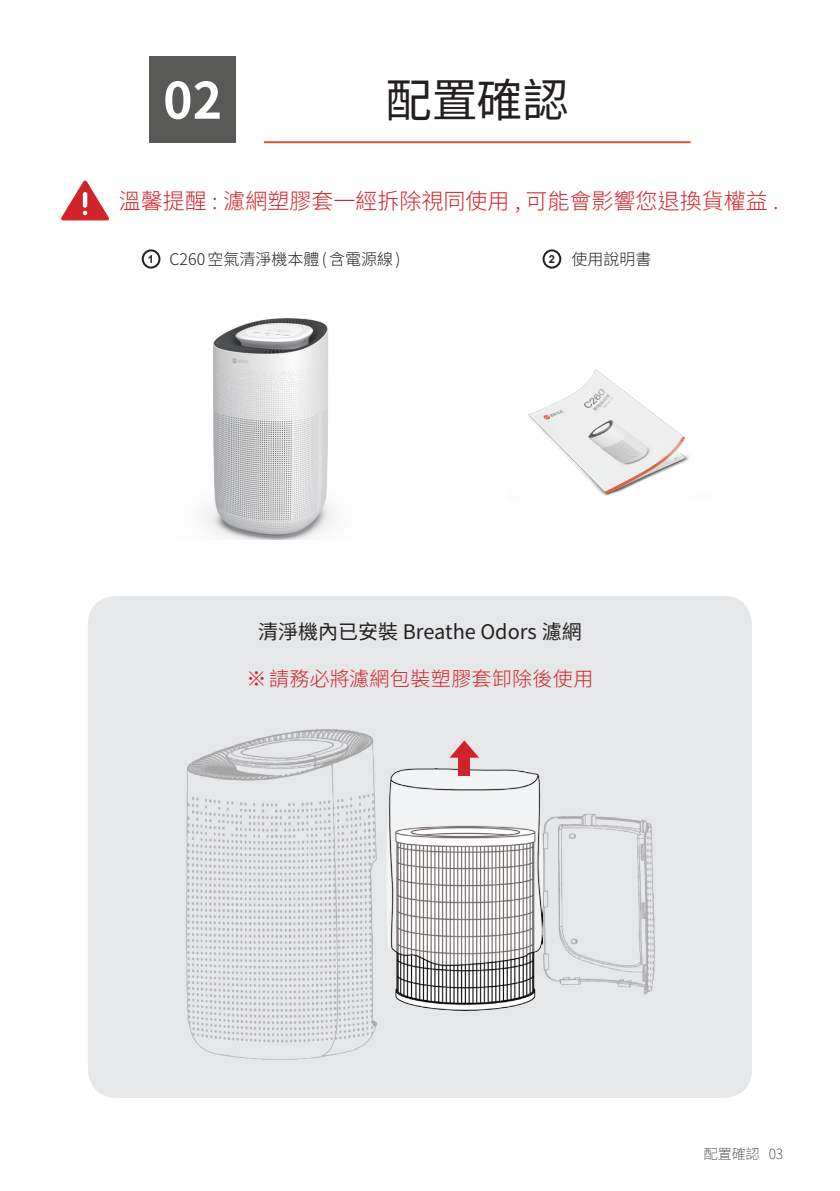
<style>
.page{position:relative;width:840px;height:1191px;background:#fff}
.page>*{position:absolute;margin:0;border:0;box-sizing:border-box;transform-origin:0 0}
.t1{font:700 50px "Noto Sans CJ Ktc";color:#fff}
.t2{font:46px "Noto Sans CJ Ktc";color:#231f20}
.t3{font:300 22px "Noto Sans CJ Ktc";color:#d1232a}
.t4{font:20px "Noto Sans CJ Ktc";color:#231f20}
.t5{font:300 20px "Noto Sans CJ Ktc";letter-spacing:.02em;color:#d1232a}
.t6{font:300 16px "Noto Sans CJ Ktc";color:#231f20}
.t7{font:100 14px "Noto Sans CJ Ktc";color:#231f20}
.s1{font-family:"Arial";font-weight:700;font-size:11px}
</style>
<div class="page">
<div style="left:149px;top:57px;width:87px;height:86px;background:#595a58"></div>
<hr style="left:264px;top:141px;width:426px;height:2px;background:#de5331">
<svg style="left:61px;top:180px;width:48px;height:40px"></svg>
<div style="left:142px;top:249px;width:18px;height:19px;border:2px solid #231f20;border-radius:50%"></div>
<div style="left:542px;top:249px;width:19px;height:19px;border:2px solid #231f20;border-radius:50%"></div>
<div style="left:88px;top:596px;width:663px;height:502px;background:#e6e7e9;border-radius:28px"></div>
<img style="left:186px;top:729px;width:192px;height:331px">
<img style="left:542px;top:814px;width:112px;height:181px">
<img style="left:528px;top:369px;width:162px;height:127px">
<img style="left:387px;top:768px;width:155px;height:242px">
<svg style="left:450px;top:740px;width:29px;height:17px"></svg>
<div style="left:458px;top:755px;width:12px;height:21px;background:#d1232a"></div>
<img style="left:206px;top:318px;width:127px;height:221px">
<h1 class="t1" style="left:163px;top:72px;width:60px">02</h1>
<h2 class="t2" style="left:385px;top:75px;width:184px">配置確認</h2>
<p class="t3" style="left:119px;top:188px;width:661px">溫馨提醒 : 濾網塑膠套一經拆除視同使用 , 可能會影響您退換貨權益 .</p>
<p class="t6" style="left:148px;top:250px;width:254px"><span class="s1">1</span> C260 空氣清淨機本體 ( 含電源線 )</p>
<p class="t6" style="left:548px;top:250px;width:104px"><span class="s1">2</span> 使用說明書</p>
<p class="t4" style="left:258px;top:620px;width:325px">清淨機內已安裝 Breathe Odors 濾網</p>
<p class="t5" style="left:246px;top:667px;width:348px">※請務必將濾網包裝塑膠套卸除後使用</p>
<p class="t7" style="left:703px;top:1146px;width:57px">配置確認</p>
<p class="t7" style="left:768px;top:1146px;width:16px">03</p>
</div>
